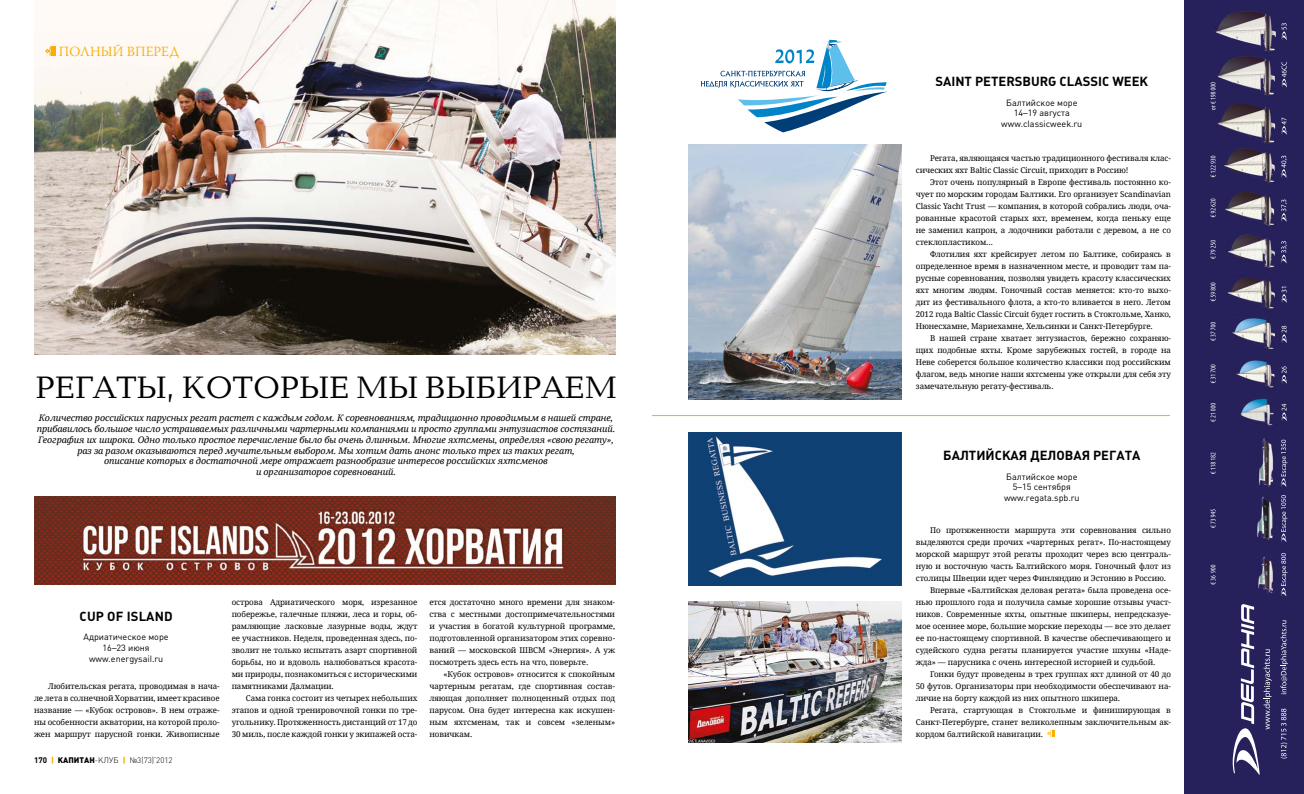
<style>
.page{position:relative;width:1304px;height:794px;background:#fff}
.page>*{position:absolute;margin:0;border:0;box-sizing:border-box;transform-origin:0 0}
.t1{font:32px "Baltica C";color:#000}
.t2{font:300 14px "Warnock Pro";letter-spacing:.005em;color:#f9ae00}
.t3{font:700 13px "Plumb";color:#000}
.t4{font:italic 9px/10.8px "Droid Serif";letter-spacing:-.01em;color:#000;text-align:center}
.t5{font:9px/10.8px "Plumb";color:#000;text-align:center}
.t6{font:8px/12px "Droid Serif";letter-spacing:-.01em;color:#000;text-align:justify}
.t7{font:300 8px "Plumb";color:#000}
.s1{font-weight:700}
.s2{font-weight:900;color:#f9ae00}
.s3{font-family:"Plumb Soft";font-weight:900}
</style>
<div class="page">
<img style="left:34px;top:0;width:581px;height:354px">
<svg style="left:45px;top:46px;width:11px;height:10px"></svg>
<svg style="left:1047px;top:730px;width:8px;height:7px"></svg>
<img style="left:34px;top:497px;width:581px;height:87px">
<img style="left:689px;top:432px;width:211px;height:153px">
<img style="left:689px;top:601px;width:212px;height:142px">
<svg style="left:701px;top:40px;width:186px;height:92px"></svg>
<img style="left:689px;top:144px;width:212px;height:255px">
<hr style="left:652px;top:415px;width:518px;height:1px;background:#f9ae00">
<div style="left:1185px;top:0;width:119px;height:794px;background:#27215b"></div>
<img style="left:1257px;top:496px;width:16px;height:45px">
<img style="left:1238px;top:398px;width:37px;height:28px">
<img style="left:1232px;top:318px;width:42px;height:32px">
<img style="left:1227px;top:277px;width:49px;height:32px">
<img style="left:1228px;top:235px;width:48px;height:33px">
<img style="left:1225px;top:193px;width:50px;height:33px">
<img style="left:1224px;top:148px;width:51px;height:37px">
<img style="left:1217px;top:56px;width:59px;height:40px">
<img style="left:1215px;top:11px;width:61px;height:41px">
<img style="left:1216px;top:103px;width:59px;height:43px">
<img style="left:1258px;top:438px;width:17px;height:49px">
<img style="left:1236px;top:360px;width:39px;height:28px">
<img style="left:1257px;top:556px;width:16px;height:37px">
<svg style="left:1211px;top:282px;width:4px;height:19px"></svg>
<svg style="left:1282px;top:404px;width:5px;height:17px"></svg>
<svg style="left:1282px;top:326px;width:5px;height:17px"></svg>
<svg style="left:1282px;top:287px;width:5px;height:16px"></svg>
<svg style="left:1281px;top:241px;width:6px;height:22px"></svg>
<svg style="left:1281px;top:199px;width:6px;height:23px"></svg>
<svg style="left:1281px;top:156px;width:6px;height:22px"></svg>
<svg style="left:1282px;top:118px;width:5px;height:17px"></svg>
<svg style="left:1281px;top:62px;width:6px;height:25px"></svg>
<svg style="left:1282px;top:23px;width:5px;height:17px"></svg>
<svg style="left:1211px;top:403px;width:4px;height:19px"></svg>
<svg style="left:1282px;top:366px;width:5px;height:17px"></svg>
<svg style="left:1211px;top:364px;width:4px;height:19px"></svg>
<svg style="left:1211px;top:322px;width:4px;height:19px"></svg>
<svg style="left:1211px;top:240px;width:4px;height:19px"></svg>
<svg style="left:1211px;top:199px;width:4px;height:18px"></svg>
<svg style="left:1211px;top:156px;width:4px;height:21px"></svg>
<svg style="left:1233px;top:604px;width:39px;height:171px"></svg>
<svg style="left:1211px;top:82px;width:4px;height:28px"></svg>
<svg style="left:1211px;top:452px;width:4px;height:22px"></svg>
<svg style="left:1211px;top:509px;width:4px;height:19px"></svg>
<svg style="left:1281px;top:495px;width:6px;height:47px"></svg>
<svg style="left:1281px;top:440px;width:6px;height:47px"></svg>
<svg style="left:1211px;top:565px;width:4px;height:19px"></svg>
<svg style="left:1281px;top:553px;width:6px;height:43px"></svg>
<svg style="left:1281px;top:708px;width:6px;height:50px"></svg>
<svg style="left:1280px;top:620px;width:8px;height:74px"></svg>
<h2 class="t2" style="left:59px;top:43px;width:122px">ПОЛНЫЙ ВПЕРЕД</h2>
<h1 class="t1" style="left:35px;top:370px;width:583px">РЕГАТЫ, КОТОРЫЕ МЫ ВЫБИРАЕМ</h1>
<p class="t4" style="left:37px;top:413px;width:580px">Количество российских парусных регат растет с каждым годом. К соревнованиям, традиционно проводимым в нашей стране, прибавилось большое число устраиваемых различными чартерными компаниями и просто группами энтузиастов состязаний.<br>География их широка. Одно только простое перечисление было бы очень длинным. Многие яхтсмены, определяя «свою регату», раз за разом оказываются перед мучительным выбором. Мы хотим дать анонс только трех из таких регат,<br>описание которых в достаточной мере отражает разнообразие интересов российских яхтсменов<br>и организаторов соревнований.</p>
<h3 class="t3" style="left:80px;top:609px;width:95px">CUP OF ISLAND</h3>
<p class="t5" style="left:84px;top:631px;width:87px">Адриатическое море<br>16–23 июня www.energysail.ru</p>
<p class="t6" style="left:34px;top:680px;width:187px;text-indent:14px">Любительская регата, проводимая в нача&shy;ле лета в солнечной Хорватии, имеет красивое название — «Кубок островов». В нем отраже&shy;ны особенности акватории, на которой проло&shy;жен маршрут парусной гонки. Живописные</p>
<p class="t7" style="left:34px;top:756px;width:140px"><span class="s1">170</span> <span class="s2">|</span> <span class="s3">КАПИТАН</span>-КЛУБ <span class="s2">|</span> №3(73)’2012</p>
<p class="t6" style="left:232px;top:596px;width:187px">острова Адриатического моря, изрезанное побережье, галечные пляжи, леса и горы, об&shy;рамляющие ласковые лазурные воды, ждут ее участников. Неделя, проведенная здесь, по&shy;зволит не только испытать азарт спортивной борьбы, но и вдоволь налюбоваться красота&shy;ми природы, познакомиться с историческими памятниками Далмации.</p>
<p class="t6" style="left:232px;top:692px;width:187px;text-indent:14px">Сама гонка состоит из четырех небольших этапов и одной тренировочной гонки по тре&shy;угольнику. Протяженность дистанций от 17 до 30 миль, после каждой гонки у экипажей оста-</p>
<p class="t6" style="left:429px;top:596px;width:187px">ется достаточно много времени для знаком&shy;ства с местными достопримечательностями и участия в богатой культурной программе, подготовленной организатором этих соревно&shy;ваний — московской ШВСМ «Энергия». А уж посмотреть здесь есть на что, поверьте.</p>
<p class="t6" style="left:429px;top:668px;width:187px;text-indent:14px">«Кубок островов» относится к спокойным чартерным регатам, где спортивная состав&shy;ляющая дополняет полноценный отдых под парусом. Она будет интересна как искушен&shy;ным яхтсменам, так и совсем «зеленым» новичкам.</p>
<h3 class="t3" style="left:935px;top:74px;width:214px">SAINT PETERSBURG CLASSIC WEEK</h3>
<p class="t5" style="left:1001px;top:97px;width:83px">Балтийское море<br>14–19 августа www.classicweek.ru</p>
<p class="t6" style="left:916px;top:152px;width:257px;text-indent:14px">Регата, являющаяся частью традиционного фестиваля клас&shy;сических яхт Baltic Classic Circuit, приходит в Россию!</p>
<p class="t6" style="left:916px;top:176px;width:257px;text-indent:14px">Этот очень популярный в Европе фестиваль постоянно ко&shy;чует по морским городам Балтики. Его организует Scandinavian Classic Yacht Trust — компания, в которой собрались люди, оча&shy;рованные красотой старых яхт, временем, когда пеньку еще не заменил капрон, а лодочники работали с деревом, а не со стеклопластиком…</p>
<p class="t6" style="left:916px;top:248px;width:257px;text-indent:14px">Флотилия яхт крейсирует летом по Балтике, собираясь в определенное время в назначенном месте, и проводит там па&shy;русные соревнования, позволяя увидеть красоту классических яхт многим людям. Гоночный состав меняется: кто-то выхо&shy;дит из фестивального флота, а кто-то вливается в него. Летом 2012 года Baltic Classic Circuit будет гостить в Стокгольме, Ханко, Нюнесхамне, Мариехамне, Хельсинки и Санкт-Петербурге.</p>
<p class="t6" style="left:916px;top:332px;width:257px;text-indent:14px">В нашей стране хватает энтузиастов, бережно сохраняю&shy;щих подобные яхты. Кроме зарубежных гостей, в городе на Неве соберется большое количество классики под российским флагом, ведь многие наши яхтсмены уже открыли для себя эту замечательную регату-фестиваль.</p>
<h3 class="t3" style="left:943px;top:448px;width:199px">БАЛТИЙСКАЯ ДЕЛОВАЯ РЕГАТА</h3>
<p class="t5" style="left:1004px;top:471px;width:77px">Балтийское море<br>5–15 сентября www.regata.spb.ru</p>
<p class="t6" style="left:930px;top:524px;width:242px">По протяженности маршрута эти соревнования сильно</p>
<p class="t6" style="left:916px;top:536px;width:257px">выделяются среди прочих «чартерных регат». По-настоящему</p>
<p class="t6" style="left:916px;top:548px;width:257px">морской маршрут этой регаты проходит через всю централь-</p>
<p class="t6" style="left:916px;top:560px;width:257px">ную и восточную часть Балтийского моря. Гоночный флот из</p>
<p class="t6" style="left:916px;top:572px;width:252px">столицы Швеции идет через Финляндию и Эстонию в Россию.</p>
<p class="t6" style="left:930px;top:584px;width:242px">Впервые «Балтийская деловая регата» была проведена осе-</p>
<p class="t6" style="left:916px;top:596px;width:257px">нью прошлого года и получила самые хорошие отзывы участ-</p>
<p class="t6" style="left:916px;top:608px;width:257px">ников. Современные яхты, опытные шкиперы, непредсказуе-</p>
<p class="t6" style="left:916px;top:620px;width:257px">мое осеннее море, большие морские переходы — все это делает</p>
<p class="t6" style="left:916px;top:632px;width:257px">ее по-настоящему спортивной. В качестве обеспечивающего и</p>
<p class="t6" style="left:916px;top:644px;width:257px">судейского судна регаты планируется участие шхуны «Наде-</p>
<p class="t6" style="left:916px;top:656px;width:241px">жда» — парусника с очень интересной историей и судьбой.</p>
<p class="t6" style="left:930px;top:668px;width:242px">Гонки будут проведены в трех группах яхт длиной от 40 до</p>
<p class="t6" style="left:916px;top:680px;width:257px">50 футов. Организаторы при необходимости обеспечивают на-</p>
<p class="t6" style="left:916px;top:692px;width:206px">личие на борту каждой из них опытного шкипера.</p>
<p class="t6" style="left:930px;top:704px;width:242px">Регата, стартующая в Стокгольме и финиширующая в</p>
<p class="t6" style="left:916px;top:716px;width:257px">Санкт-Петербурге, станет великолепным заключительным ак-</p>
<p class="t6" style="left:916px;top:728px;width:129px">кордом балтийской навигации.</p>
</div>
